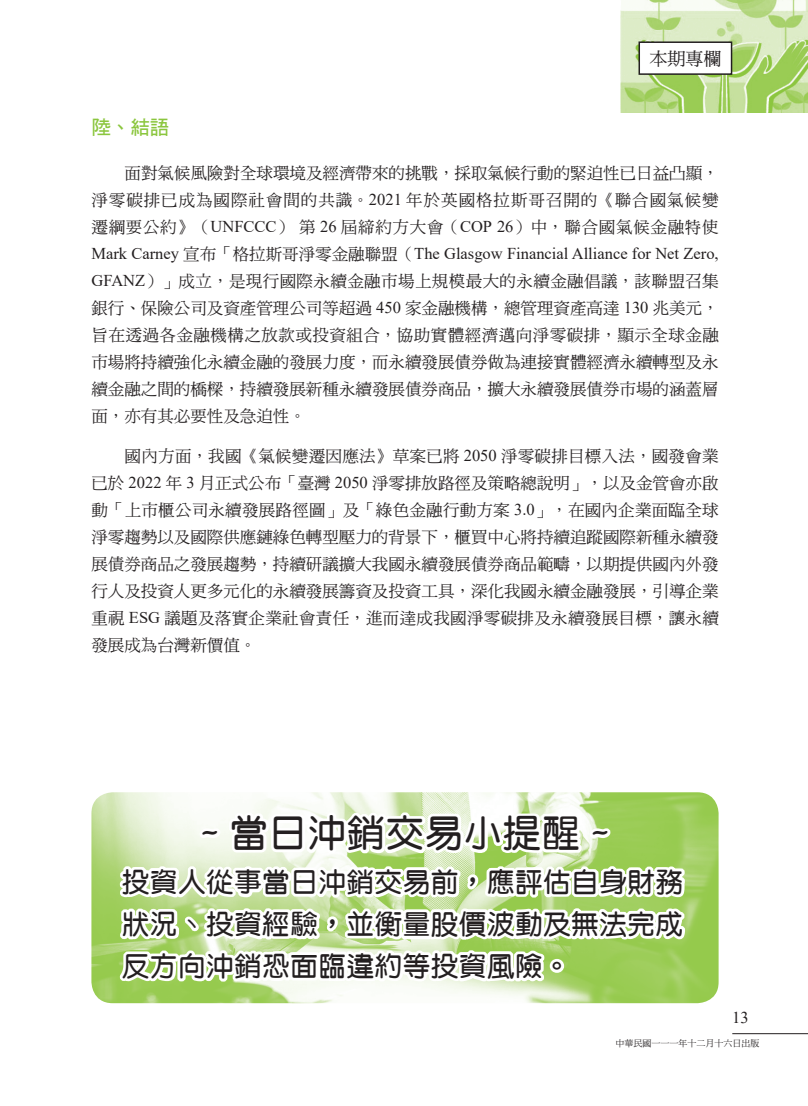
<style>
.page{position:relative;width:808px;height:1106px;background:#fff}
.page>*{position:absolute;margin:0;border:0;box-sizing:border-box;transform-origin:0 0}
.t1{font:37.5px "DF Yuan Bd HK BF";letter-spacing:.04em;color:#231f20}
.t2{font:27px/42px "DF Yuan Bd HK BF";letter-spacing:.04em;color:#231f20;text-align:justify}
.t3{font:19.5px "DF Hei Bd HK BF";color:#8bc63e}
.t4{font:18px "DF Ming Md HK BF";color:#231f20}
.t5{font:16.5px/27px "DF Ming Md HK BF";letter-spacing:.02em;color:#231f20;text-align:justify}
.t6{font:16.5px "Times New Roman";color:#231f20}
.t7{font:9px "DF Ming Md HK BF";color:#231f20}
.s1{font-family:"Times New Roman"}
.s2{font-family:"DF Ming Md HK BF"}
</style>
<div class="page">
<img style="left:621px;top:0;width:187px;height:112px">
<hr style="left:732px;top:1033px;width:76px;height:1px;background:#231f20">
<div style="left:638px;top:41px;width:94px;height:34px;background:#fff;border:2px solid #231f20"></div>
<img style="left:91px;top:792px;width:628px;height:211px">
<svg style="left:116px;top:792px;width:575px;height:212px"></svg>
<p class="t4" style="left:649px;top:49px;width:73px">本期專欄</p>
<p class="t3" style="left:91px;top:117px;width:79px">陸、結語</p>
<p class="t5" style="left:91px;top:159px;width:629px;text-indent:33px">面對氣候風險對全球環境及經濟帶來的挑戰，採取氣候行動的緊迫性已日益凸顯，淨零碳排已成為國際社會間的共識。<span class="s1">2021</span> 年於英國格拉斯哥召開的《聯合國氣候變遷綱要公約》（<span class="s1">UNFCCC</span>）第 <span class="s1">26</span> 屆締約方大會（<span class="s1">COP 26</span>）中，聯合國氣候金融特使</p>
<p class="t6" style="left:91px;top:241px;width:629px">Mark Carney <span class="s2">宣布「格拉斯哥淨零金融聯盟（</span>The Glasgow Financial Alliance for Net Zero,</p>
<p class="t5" style="left:91px;top:267px;width:629px"><span class="s1">GFANZ</span>）」成立，是現行國際永續金融市場上規模最大的永續金融倡議，該聯盟召集銀行、保險公司及資產管理公司等超過 <span class="s1">450</span> 家金融機構，總管理資產高達 <span class="s1">130</span> 兆美元，旨在透過各金融機構之放款或投資組合，協助實體經濟邁向淨零碳排，顯示全球金融市場將持續強化永續金融的發展力度，而永續發展債券做為連接實體經濟永續轉型及永續金融之間的橋樑，持續發展新種永續發展債券商品，擴大永續發展債券市場的涵蓋層面，亦有其必要性及急迫性。</p>
<p class="t5" style="left:91px;top:443px;width:629px;text-indent:33px">國內方面，我國《氣候變遷因應法》草案已將 <span class="s1">2050</span> 淨零碳排目標入法，國發會業已於 <span class="s1">2022</span> 年 <span class="s1">3</span> 月正式公布「臺灣 <span class="s1">2050</span> 淨零排放路徑及策略總說明」，以及金管會亦啟動「上市櫃公司永續發展路徑圖」及「綠色金融行動方案 <span class="s1">3.0</span>」，在國內企業面臨全球淨零趨勢以及國際供應鏈綠色轉型壓力的背景下，櫃買中心將持續追蹤國際新種永續發展債券商品之發展趨勢，持續研議擴大我國永續發展債券商品範疇，以期提供國內外發行人及投資人更多元化的永續發展籌資及投資工具，深化我國永續金融發展，引導企業重視 <span class="s1">ESG</span> 議題及落實企業社會責任，進而達成我國淨零碳排及永續發展目標，讓永續發展成為台灣新價值。</p>
<h1 class="t1" style="left:201px;top:814px;width:410px">~ 當日沖銷交易小提醒 ~</h1>
<h2 class="t2" style="left:122px;top:861px;width:562px">投資人從事當日沖銷交易前，應評估自身財務狀況、投資經驗，並衡量股價波動及無法完成反方向沖銷恐面臨違約等投資風險。</h2>
<p class="t6" style="left:732px;top:1006px;width:18px">13</p>
<p class="t7" style="left:615px;top:1038px;width:145px">中華民國一一一年十二月十六日出版</p>
</div>
